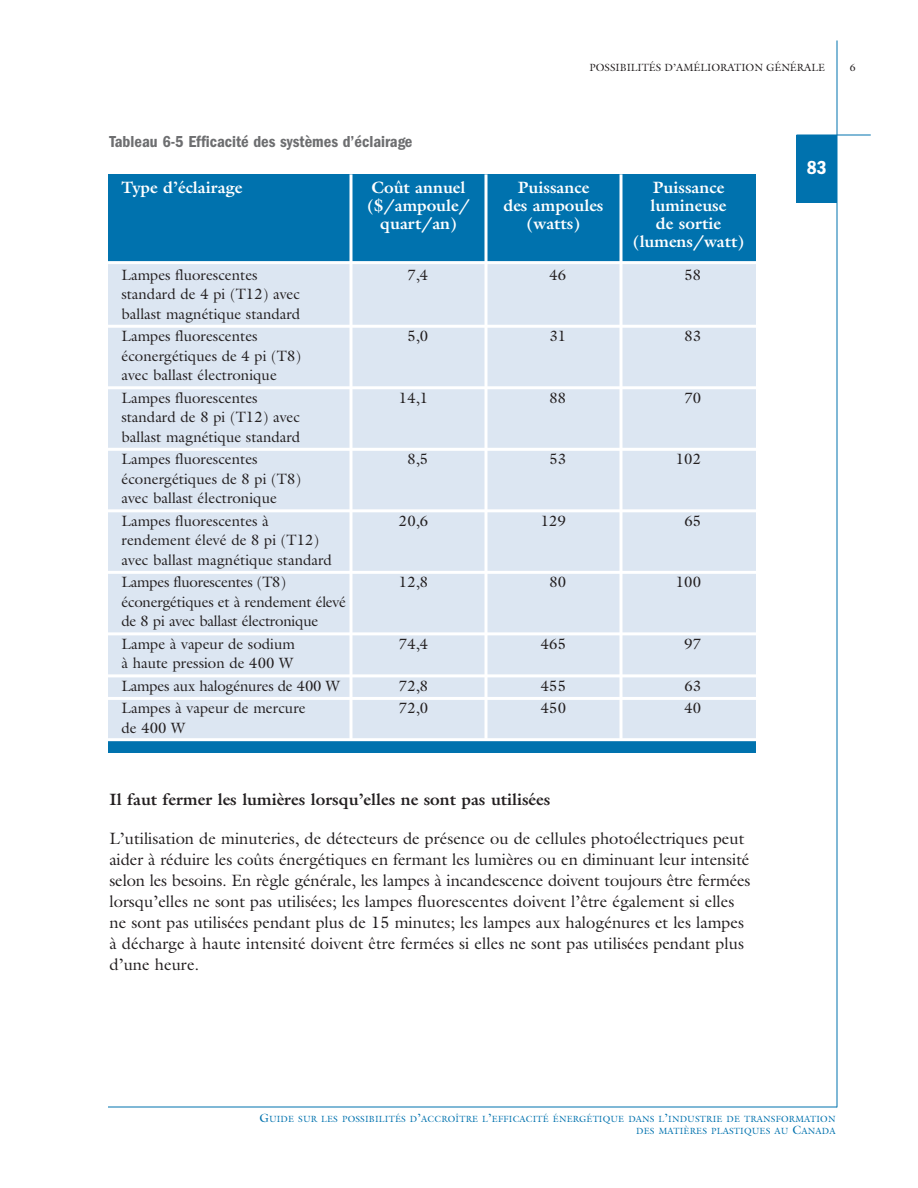
<style>
.page{position:relative;width:918px;height:1188px;background:#fff}
.page>*{position:absolute;margin:0;border:0;box-sizing:border-box;transform-origin:0 0}
.t1{font:600 condensed 19.5px "Franklin Gothic";color:#fff}
.t2{font:16.5px/21px "Galliard";color:#231f20}
.t3{font:700 16.5px/18px "Galliard";color:#fff;text-align:center}
.t4{font:700 16.5px "Galliard";color:#231f20}
.t5{font:600 condensed 16.5px "Franklin Gothic";color:#6d6e70}
.t6{font:15px/19.5px "Galliard";color:#231f20}
.t7{font:10.5px "Galliard";color:#231f20}
.t8{font:9px/12px "Galliard";letter-spacing:.02em;color:#0072ae;text-align:right}
.s1{font-size:12px}
</style>
<div class="page">
<hr style="left:837px;top:40px;width:1px;height:1067px;background:#0072ae">
<div style="left:796px;top:135px;width:41px;height:67px;background:#0072ae"></div>
<hr style="left:796px;top:135px;width:75px;height:1px;background:#0072ae">
<hr style="left:108px;top:1107px;width:729px;height:1px;background:#0072ae">
<div style="left:108px;top:174px;width:648px;height:89px;background:#0072ae"></div>
<div style="left:108px;top:263px;width:648px;height:476px;background:#dce6f2"></div>
<div style="left:108px;top:740px;width:648px;height:13px;background:#0072ae"></div>
<hr style="left:108px;top:325px;width:648px;height:3px;background:#fff">
<hr style="left:108px;top:386px;width:648px;height:3px;background:#fff">
<hr style="left:108px;top:448px;width:648px;height:3px;background:#fff">
<hr style="left:108px;top:509px;width:648px;height:3px;background:#fff">
<hr style="left:108px;top:571px;width:648px;height:3px;background:#fff">
<hr style="left:108px;top:632px;width:648px;height:3px;background:#fff">
<hr style="left:108px;top:674px;width:648px;height:3px;background:#fff">
<hr style="left:108px;top:697px;width:648px;height:3px;background:#fff">
<hr style="left:349px;top:174px;width:3px;height:565px;background:#fff">
<hr style="left:620px;top:174px;width:2px;height:565px;background:#fff">
<hr style="left:108px;top:261px;width:648px;height:3px;background:#fff">
<hr style="left:108px;top:738px;width:648px;height:3px;background:#fff">
<svg style="left:484px;top:174px;width:4px;height:564px;background:#edf4f8"></svg>
<p class="t5" style="left:110px;top:136px;width:305px">Tableau 6-5 Efficacité des systèmes d’éclairage</p>
<p class="t7" style="left:590px;top:63px;width:237px">POSSIBILITÉS D’AMÉLIORATION GÉNÉRALE</p>
<p class="t7" style="left:850px;top:63px;width:7px">6</p>
<h1 class="t1" style="left:807px;top:161px;width:21px">83</h1>
<p class="t3" style="left:122px;top:180px;width:122px">Type d’éclairage</p>
<p class="t3" style="left:367px;top:180px;width:104px">Coût annuel ($/ampoule/ quart/an)</p>
<p class="t3" style="left:503px;top:180px;width:102px">Puissance<br>des ampoules (watts)</p>
<p class="t3" style="left:633px;top:180px;width:112px">Puissance lumineuse<br>de sortie (lumens/watt)</p>
<p class="t6" style="left:407px;top:266px;width:22px">7,4</p>
<p class="t6" style="left:684px;top:266px;width:18px">58</p>
<p class="t6" style="left:121px;top:266px;width:180px">Lampes fluorescentes standard de 4 pi (T12) avec ballast magnétique standard</p>
<p class="t6" style="left:121px;top:328px;width:181px">Lampes fluorescentes éconergétiques de 4 pi (T8) avec ballast électronique</p>
<p class="t6" style="left:121px;top:389px;width:180px">Lampes fluorescentes standard de 8 pi (T12) avec ballast magnétique standard</p>
<p class="t6" style="left:121px;top:451px;width:181px">Lampes fluorescentes éconergétiques de 8 pi (T8) avec ballast électronique</p>
<p class="t6" style="left:121px;top:512px;width:212px">Lampes fluorescentes à rendement élevé de 8 pi (T12) avec ballast magnétique standard</p>
<p class="t6" style="left:121px;top:574px;width:226px">Lampes fluorescentes (T8) éconergétiques et à rendement élevé de 8 pi avec ballast électronique</p>
<p class="t6" style="left:121px;top:636px;width:175px">Lampe à vapeur de sodium à haute pression de 400 W</p>
<p class="t6" style="left:121px;top:676px;width:220px;line-height:22.5px">Lampes aux halogénures de 400 W<br>Lampes à vapeur de mercure</p>
<p class="t6" style="left:121px;top:720px;width:65px">de 400 W</p>
<p class="t6" style="left:549px;top:266px;width:18px">46</p>
<p class="t6" style="left:407px;top:328px;width:22px">5,0</p>
<p class="t6" style="left:549px;top:328px;width:18px">31</p>
<p class="t6" style="left:684px;top:328px;width:18px">83</p>
<p class="t6" style="left:399px;top:389px;width:31px">14,1</p>
<p class="t6" style="left:549px;top:389px;width:18px">88</p>
<p class="t6" style="left:684px;top:389px;width:18px">70</p>
<p class="t6" style="left:407px;top:451px;width:22px">8,5</p>
<p class="t6" style="left:549px;top:451px;width:18px">53</p>
<p class="t6" style="left:676px;top:451px;width:27px">102</p>
<p class="t6" style="left:684px;top:512px;width:18px">65</p>
<p class="t6" style="left:399px;top:512px;width:31px">20,6</p>
<p class="t6" style="left:541px;top:512px;width:27px">129</p>
<p class="t6" style="left:399px;top:574px;width:31px">12,8</p>
<p class="t6" style="left:549px;top:574px;width:18px">80</p>
<p class="t6" style="left:676px;top:574px;width:27px">100</p>
<p class="t6" style="left:541px;top:636px;width:27px">465</p>
<p class="t6" style="left:541px;top:676px;width:27px;line-height:22.5px">455<br>450</p>
<p class="t6" style="left:399px;top:636px;width:31px">74,4</p>
<p class="t6" style="left:399px;top:676px;width:31px;line-height:22.5px">72,8<br>72,0</p>
<p class="t6" style="left:684px;top:636px;width:18px">97</p>
<p class="t6" style="left:684px;top:676px;width:18px;line-height:22.5px">63<br>40</p>
<p class="t4" style="left:110px;top:793px;width:442px">Il faut fermer les lumières lorsqu’elles ne sont pas utilisées</p>
<p class="t2" style="left:110px;top:830px;width:642px">L’utilisation de minuteries, de détecteurs de présence ou de cellules photoélectriques peut aider à réduire les coûts énergétiques en fermant les lumières ou en diminuant leur intensité selon les besoins. En règle générale, les lampes à incandescence doivent toujours être fermées lorsqu’elles ne sont pas utilisées; les lampes fluorescentes doivent l’être également si elles ne sont pas utilisées pendant plus de 15 minutes; les lampes aux halogénures et les lampes à décharge à haute intensité doivent être fermées si elles ne sont pas utilisées pendant plus d’une heure.</p>
<p class="t8" style="left:259px;top:1114px;width:578px"><span class="s1">G</span>UIDE SUR LES POSSIBILITÉS D<span class="s1">’</span>ACCROÎTRE L<span class="s1">’</span>EFFICACITÉ ÉNERGÉTIQUE DANS L<span class="s1">’</span>INDUSTRIE DE TRANSFORMATION<br>DES MATIÈRES PLASTIQUES AU <span class="s1">C</span>ANADA</p>
</div>
